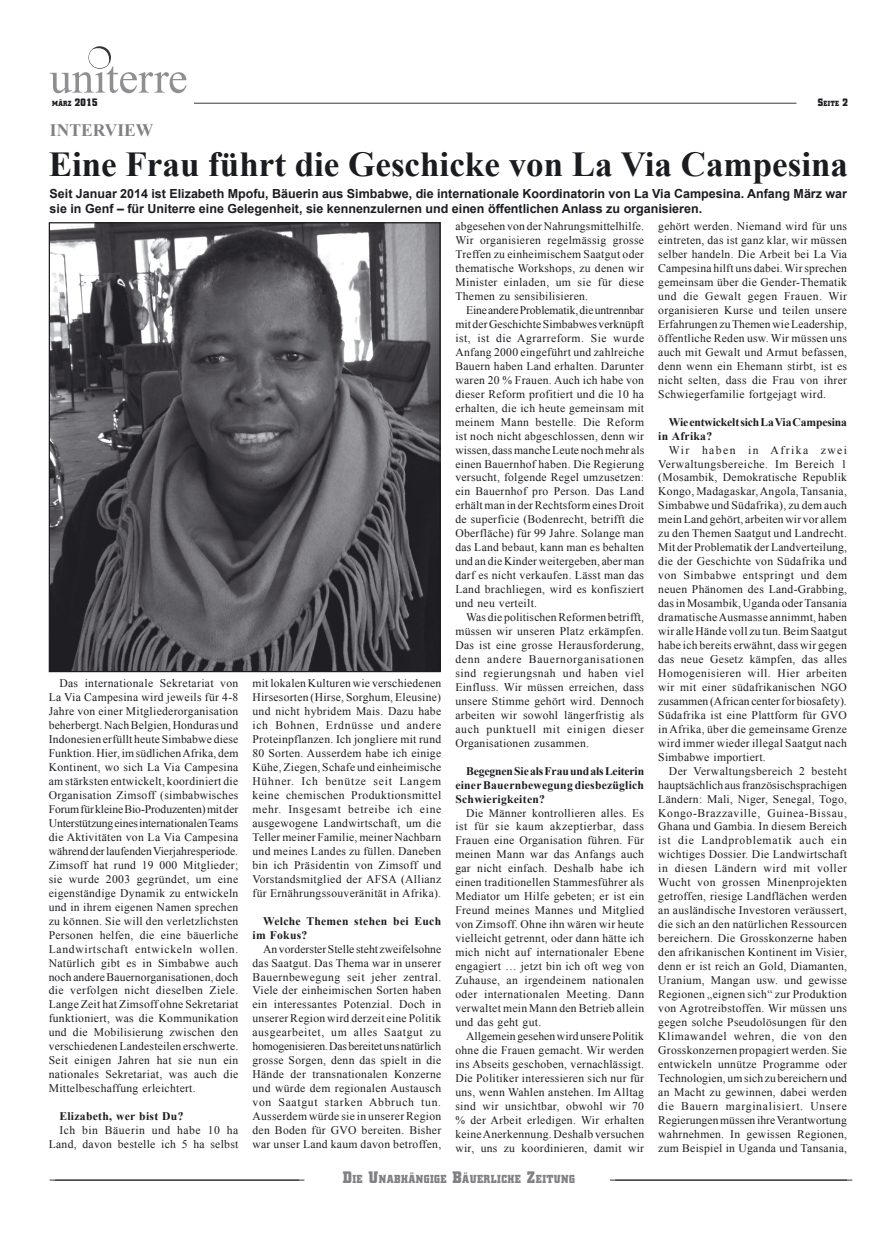
<style>
.page{position:relative;width:886px;height:1241px;background:#fff}
.page>*{position:absolute;margin:0;border:0;box-sizing:border-box;transform-origin:0 0}
.t1{font:700 35px "Times New Roman";color:#1b1c20}
.t2{font:700 17.5px "Times New Roman";color:#818084}
.t3{font:700 12.5px/15px "Arial";color:#1b1c20}
.t4{font:700 11.75px "Square Slabserif 711 BT";letter-spacing:.04em;color:#818084;scale:.9 1}
.t5{font:11.62px/14px "Times New Roman";letter-spacing:.025em;color:#1b1c20;text-align:justify}
.t6{font:700 11.62px/14px "Times New Roman";letter-spacing:.025em;color:#1b1c20}
.t7{font:700 11.62px/14px "Times New Roman";letter-spacing:-.015em;color:#1b1c20}
.t8{font:700 7.62px "Square Slabserif 711 BT";letter-spacing:.045em;color:#1b1c20;scale:.9 1}
.s1{font-size:10.88px}
.s2{font-size:16.88px}
</style>
<div class="page">
<svg style="left:50px;top:47px;width:136px;height:46px"></svg>
<hr style="left:194px;top:103px;width:602px;height:1px;background:#1b1c20">
<hr style="left:50px;top:1179px;width:249px;height:1px;background:#1b1c20">
<hr style="left:610px;top:1179px;width:237px;height:1px;background:#1b1c20">
<hr style="left:55px;top:1179px;width:249px;height:1px;background:#1b1c20">
<hr style="left:615px;top:1179px;width:237px;height:1px;background:#1b1c20">
<img style="left:51px;top:224px;width:388px;height:446px">
<p class="t8" style="left:52px;top:98px;width:52px">MÄRZ <span class="s1">2015</span></p>
<p class="t8" style="left:818px;top:98px;width:35px"><span class="s1">S</span>EITE <span class="s1">2</span></p>
<h2 class="t2" style="left:50px;top:118px;width:20px">Interview</h2>
<h1 class="t1" style="left:49px;top:140px;width:801px">Eine Frau führt die Geschicke von La Via Campesina</h1>
<p class="t3" style="left:50px;top:187px;width:799px">Seit Januar 2014 ist Elizabeth Mpofu, Bäuerin aus Simbabwe, die internationale Koordinatorin von La Via Campesina. Anfang März war sie in Genf – für Uniterre eine Gelegenheit, sie kennenzulernen und einen öffentlichen Anlass zu organisieren.</p>
<p class="t5" style="left:49px;top:676px;width:191px;text-indent:11px">Das internationale Sekretariat von La Via Campesina wird jeweils für 4-8<br>Jahre von einer Mitgliederorganisation beherbergt. Nach Belgien, Honduras und Indonesien erfüllt heute Simbabwe diese Funktion. Hier, im südlichen Afrika, dem Kontinent, wo sich La Via Campesina am stärksten entwickelt, koordiniert die Organisation Zimsoff (simbabwisches Forum für kleine Bio-Produzenten) mit der Unterstützung eines internationalen Teams die Aktivitäten von La Via Campesina während der laufenden Vierjahresperiode.<br>Zimsoff hat rund 19 000 Mitglieder; sie wurde 2003 gegründet, um eine eigenständige Dynamik zu entwickeln und in ihrem eigenen Namen sprechen zu können. Sie will den verletzlichsten Personen helfen, die eine bäuerliche Landwirtschaft entwickeln wollen.<br>Natürlich gibt es in Simbabwe auch noch andere Bauernorganisationen, doch die verfolgen nicht dieselben Ziele.<br>Lange Zeit hat Zimsoff ohne Sekretariat funktioniert, was die Kommunikation und die Mobilisierung zwischen den verschiedenen Landesteilen erschwerte.<br>Seit einigen Jahren hat sie nun ein nationales Sekretariat, was auch die Mittelbeschaffung erleichtert.</p>
<p class="t6" style="left:59px;top:1108px;width:126px">Elizabeth, wer bist Du?</p>
<p class="t5" style="left:49px;top:1122px;width:191px;text-align:right">Ich bin Bäuerin und habe 10 ha<br>Land, davon bestelle ich 5 ha selbst</p>
<p class="t5" style="left:252px;top:676px;width:190px">mit lokalen Kulturen wie verschiedenen Hirsesorten (Hirse, Sorghum, Eleusine) und nicht hybridem Mais. Dazu habe ich Bohnen, Erdnüsse und andere Proteinpflanzen. Ich jongliere mit rund 80 Sorten. Ausserdem habe ich einige Kühe, Ziegen, Schafe und einheimische Hühner. Ich benütze seit Langem keine chemischen Produktionsmittel mehr. Insgesamt betreibe ich eine ausgewogene Landwirtschaft, um die Teller meiner Familie, meiner Nachbarn und meines Landes zu füllen. Daneben bin ich Präsidentin von Zimsoff und Vorstandsmitglied der AFSA (Allianz für Ernährungssouveränität in Afrika).</p>
<p class="t6" style="left:252px;top:913px;width:190px;text-indent:11px">Welche Themen stehen bei Euch im Fokus?</p>
<p class="t5" style="left:252px;top:941px;width:190px;text-indent:11px">An vorderster Stelle steht zweifelsohne das Saatgut. Das Thema war in unserer Bauernbewegung seit jeher zentral.<br>Viele der einheimischen Sorten haben ein interessantes Potenzial. Doch in unserer Region wird derzeit eine Politik ausgearbeitet, um alles Saatgut zu homogenisieren. Das bereitet uns natürlich grosse Sorgen, denn das spielt in die Hände der transnationalen Konzerne und würde dem regionalen Austausch von Saatgut starken Abbruch tun.<br>Ausserdem würde sie in unserer Region den Boden für GVO bereiten. Bisher war unser Land kaum davon betroffen,</p>
<p class="t5" style="left:455px;top:219px;width:190px">abgesehen von der Nahrungsmittelhilfe.<br>Wir organisieren regelmässig grosse Treffen zu einheimischem Saatgut oder thematische Workshops, zu denen wir Minister einladen, um sie für diese Themen zu sensibilisieren.</p>
<p class="t5" style="left:455px;top:303px;width:190px;text-indent:11px">Eine andere Problematik, die untrennbar mit der Geschichte Simbabwes verknüpft ist, ist die Agrarreform. Sie wurde Anfang 2000 eingeführt und zahlreiche Bauern haben Land erhalten. Darunter waren 20 % Frauen. Auch ich habe von dieser Reform profitiert und die 10 ha erhalten, die ich heute gemeinsam mit meinem Mann bestelle. Die Reform ist noch nicht abgeschlossen, denn wir wissen, dass manche Leute noch mehr als einen Bauernhof haben. Die Regierung versucht, folgende Regel umzusetzen: ein Bauernhof pro Person. Das Land erhält man in der Rechtsform eines Droit de superficie (Bodenrecht, betrifft die Oberfläche) für 99 Jahre. Solange man das Land bebaut, kann man es behalten und an die Kinder weitergeben, aber man darf es nicht verkaufen. Lässt man das Land brachliegen, wird es konfisziert und neu verteilt.</p>
<p class="t5" style="left:455px;top:610px;width:190px;text-indent:11px">Was die politischen Reformen betrifft, müssen wir unseren Platz erkämpfen.<br>Das ist eine grosse Herausforderung, denn andere Bauernorganisationen sind regierungsnah und haben viel Einfluss. Wir müssen erreichen, dass unsere Stimme gehört wird. Dennoch arbeiten wir sowohl längerfristig als auch punktuell mit einigen dieser Organisationen zusammen.</p>
<p class="t6" style="left:455px;top:763px;width:190px;text-align:justify;text-indent:11px">Begegnen Sie als Frau und als Leiterin einer Bauernbewegung diesbezüglich Schwierigkeiten?</p>
<p class="t5" style="left:455px;top:805px;width:190px;text-indent:11px">Die Männer kontrollieren alles. Es ist für sie kaum akzeptierbar, dass Frauen eine Organisation führen. Für meinen Mann war das Anfangs auch gar nicht einfach. Deshalb habe ich einen traditionellen Stammesführer als Mediator um Hilfe gebeten; er ist ein Freund meines Mannes und Mitglied von Zimsoff. Ohne ihn wären wir heute vielleicht getrennt, oder dann hätte ich mich nicht auf internationaler Ebene engagiert … jetzt bin ich oft weg von Zuhause, an irgendeinem nationalen oder internationalen Meeting. Dann verwaltet mein Mann den Betrieb allein und das geht gut.</p>
<p class="t5" style="left:455px;top:1028px;width:190px;text-indent:11px">Allgemein gesehen wird unsere Politik ohne die Frauen gemacht. Wir werden ins Abseits geschoben, vernachlässigt.<br>Die Politiker interessieren sich nur für uns, wenn Wahlen anstehen. Im Alltag sind wir unsichtbar, obwohl wir 70 % der Arbeit erledigen. Wir erhalten keine Anerkennung. Deshalb versuchen wir, uns zu koordinieren, damit wir</p>
<p class="t4" style="left:343px;top:1171px;width:259px"><span class="s2">D</span>IE <span class="s2">U</span>NABHÄNGIGE <span class="s2">B</span>ÄUERLICHE <span class="s2">Z</span>EITUNG</p>
<p class="t5" style="left:658px;top:219px;width:190px">gehört werden. Niemand wird für uns eintreten, das ist ganz klar, wir müssen selber handeln. Die Arbeit bei La Via Campesina hilft uns dabei. Wir sprechen gemeinsam über die Gender-Thematik und die Gewalt gegen Frauen. Wir organisieren Kurse und teilen unsere Erfahrungen zu Themen wie Leadership, öffentliche Reden usw. Wir müssen uns auch mit Gewalt und Armut befassen, denn wenn ein Ehemann stirbt, ist es nicht selten, dass die Frau von ihrer Schwiegerfamilie fortgejagt wird.</p>
<p class="t7" style="left:658px;top:414px;width:190px;text-indent:11px">Wie entwickelt sich La Via Campesina in Afrika?</p>
<p class="t5" style="left:658px;top:442px;width:190px;text-indent:11px">Wir haben in Afrika zwei Verwaltungsbereiche. Im Bereich 1 (Mosambik, Demokratische Republik Kongo, Madagaskar, Angola, Tansania, Simbabwe und Südafrika), zu dem auch mein Land gehört, arbeiten wir vor allem zu den Themen Saatgut und Landrecht.<br>Mit der Problematik der Landverteilung, die der Geschichte von Südafrika und von Simbabwe entspringt und dem neuen Phänomen des Land-Grabbing, das in Mosambik, Uganda oder Tansania dramatische Ausmasse annimmt, haben wir alle Hände voll zu tun. Beim Saatgut habe ich bereits erwähnt, dass wir gegen das neue Gesetz kämpfen, das alles Homogenisieren will. Hier arbeiten wir mit einer südafrikanischen NGO zusammen (African center for biosafety).<br>Südafrika ist eine Plattform für GVO in Afrika, über die gemeinsame Grenze wird immer wieder illegal Saatgut nach Simbabwe importiert.</p>
<p class="t5" style="left:658px;top:763px;width:190px;text-indent:11px">Der Verwaltungsbereich 2 besteht hauptsächlich aus französischsprachigen Ländern: Mali, Niger, Senegal, Togo, Kongo-Brazzaville, Guinea-Bissau, Ghana und Gambia. In diesem Bereich ist die Landproblematik auch ein wichtiges Dossier. Die Landwirtschaft in diesen Ländern wird mit voller Wucht von grossen Minenprojekten getroffen, riesige Landflächen werden an ausländische Investoren veräussert, die sich an den natürlichen Ressourcen bereichern. Die Grosskonzerne haben den afrikanischen Kontinent im Visier, denn er ist reich an Gold, Diamanten, Uranium, Mangan usw. und gewisse Regionen „eignen sich“ zur Produktion von Agrotreibstoffen. Wir müssen uns gegen solche Pseudolösungen für den Klimawandel wehren, die von den Grosskonzernen propagiert werden. Sie entwickeln unnütze Programme oder Technologien, um sich zu bereichern und an Macht zu gewinnen, dabei werden die Bauern marginalisiert. Unsere Regierungen müssen ihre Verantwortung wahrnehmen. In gewissen Regionen, zum Beispiel in Uganda und Tansania,</p>
</div>
